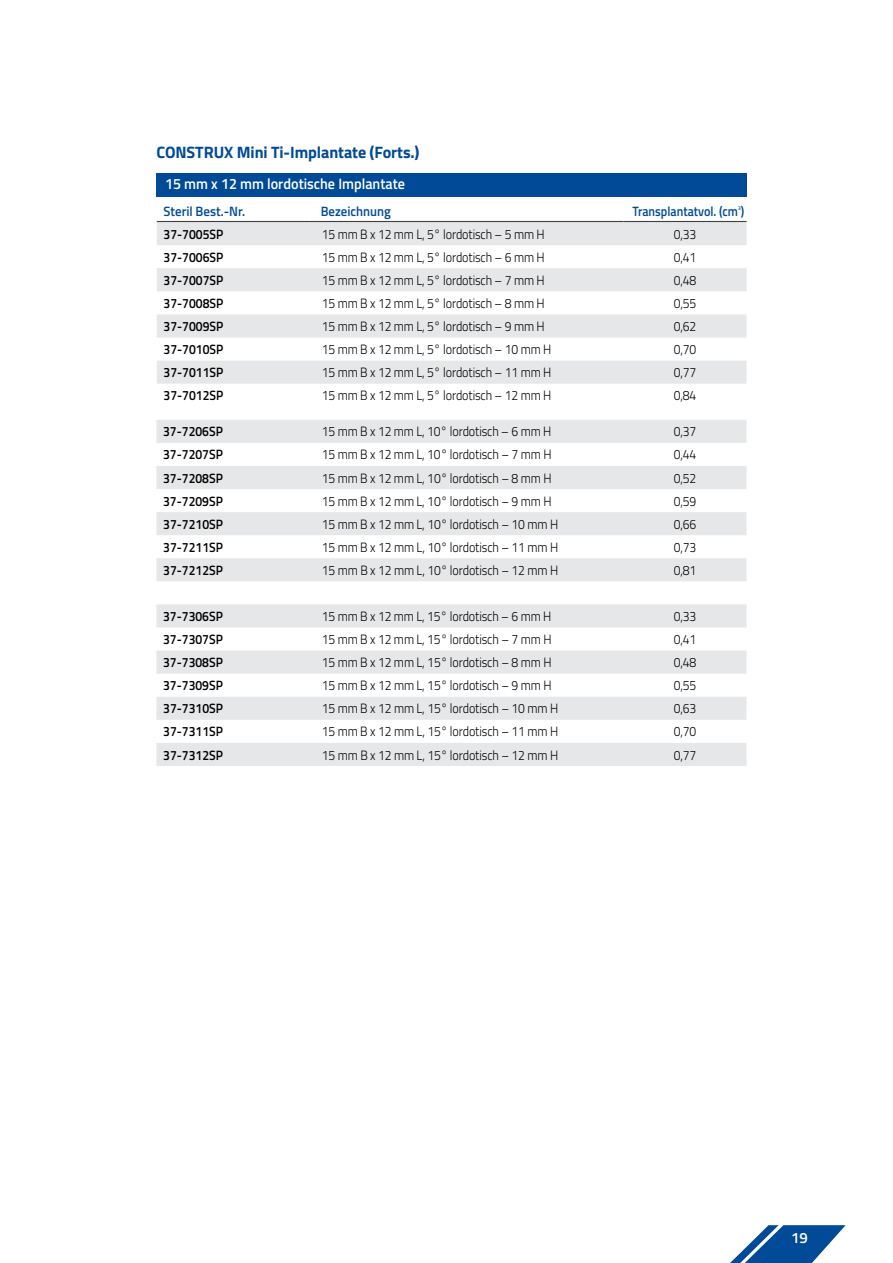
<style>
.page{position:relative;width:893px;height:1263px;background:#fff}
.page>*{position:absolute;margin:0;border:0;box-sizing:border-box;transform-origin:0 0}
.t1{font:700 16.5px "Titillium";letter-spacing:-.005em;color:#004a97}
.t2{font:600 15px "Titillium";color:#fff;scale:.95 1}
.t3{font:600 15px "Titillium";color:#fff}
.t4{font:300 13.5px "Titillium";letter-spacing:-.01em;color:#000;scale:.9 1}
.t5{font:600 13.5px "Titillium";color:#000;scale:.9 1}
.t6{font:600 13.5px "Titillium";color:#004a97;scale:.9 1}
.t7{font:600 13.5px "Titillium";color:#004a97;scale:.96 1}
.t8{font:600 13.5px "Titillium";color:#004a97;scale:.95 1}
.t9{font:600 5.4px "Titillium";color:#004a97;scale:.9 1}
</style>
<div class="page">
<svg style="left:730px;top:1225px;width:116px;height:38px"></svg>
<div style="left:156px;top:173px;width:591px;height:24px;background:#004a97"></div>
<svg style="left:157px;top:222px;width:589px;height:162px;fill:#e6e7e8"></svg>
<hr style="left:157px;top:221px;width:153px;height:1px;background:#414042">
<hr style="left:310px;top:221px;width:313px;height:1px;background:#414042">
<hr style="left:623px;top:221px;width:123px;height:1px;background:#414042">
<svg style="left:156px;top:420px;width:590px;height:161px;fill:#e6e7e8"></svg>
<svg style="left:156px;top:604px;width:590px;height:162px;fill:#e6e7e8"></svg>
<p class="t1" style="left:156px;top:139px;width:265px">CONSTRUX Mini Ti‑Implantate (Forts.)</p>
<p class="t2" style="left:165px;top:173px;width:254px">15 mm x 12 mm lordotische Implantate</p>
<p class="t7" style="left:164px;top:201px;width:87px">Steril Best.‑Nr.</p>
<p class="t8" style="left:321px;top:201px;width:75px">Bezeichnung</p>
<p class="t6" style="left:632px;top:201px;width:126px">Transplantatvol. (cm )</p>
<p class="t9" style="left:738px;top:204px;width:5px">3</p>
<p class="t5" style="left:164px;top:224px;width:68px">37‑7005SP</p>
<p class="t4" style="left:322px;top:224px;width:249px">15 mm B x 12 mm L, 5° lordotisch – 5 mm H</p>
<p class="t4" style="left:674px;top:224px;width:27px">0,33</p>
<p class="t5" style="left:164px;top:247px;width:68px">37‑7006SP</p>
<p class="t4" style="left:322px;top:247px;width:249px">15 mm B x 12 mm L, 5° lordotisch – 6 mm H</p>
<p class="t4" style="left:674px;top:247px;width:27px">0,41</p>
<p class="t5" style="left:164px;top:270px;width:68px">37‑7007SP</p>
<p class="t4" style="left:322px;top:270px;width:249px">15 mm B x 12 mm L, 5° lordotisch – 7 mm H</p>
<p class="t4" style="left:674px;top:270px;width:27px">0,48</p>
<p class="t5" style="left:164px;top:293px;width:68px">37‑7008SP</p>
<p class="t4" style="left:322px;top:293px;width:249px">15 mm B x 12 mm L, 5° lordotisch – 8 mm H</p>
<p class="t4" style="left:674px;top:293px;width:27px">0,55</p>
<p class="t5" style="left:164px;top:316px;width:68px">37‑7009SP</p>
<p class="t4" style="left:322px;top:316px;width:249px">15 mm B x 12 mm L, 5° lordotisch – 9 mm H</p>
<p class="t4" style="left:674px;top:316px;width:27px">0,62</p>
<p class="t5" style="left:164px;top:339px;width:68px">37‑7010SP</p>
<p class="t4" style="left:322px;top:340px;width:257px">15 mm B x 12 mm L, 5° lordotisch – 10 mm H</p>
<p class="t4" style="left:674px;top:340px;width:27px">0,70</p>
<p class="t5" style="left:164px;top:362px;width:68px">37‑7011SP</p>
<p class="t4" style="left:322px;top:363px;width:257px">15 mm B x 12 mm L, 5° lordotisch – 11 mm H</p>
<p class="t4" style="left:674px;top:363px;width:27px">0,77</p>
<p class="t5" style="left:164px;top:385px;width:68px">37‑7012SP</p>
<p class="t4" style="left:322px;top:386px;width:257px">15 mm B x 12 mm L, 5° lordotisch – 12 mm H</p>
<p class="t4" style="left:674px;top:386px;width:27px">0,84</p>
<p class="t5" style="left:163px;top:421px;width:68px">37‑7206SP</p>
<p class="t4" style="left:322px;top:422px;width:257px">15 mm B x 12 mm L, 10° lordotisch – 6 mm H</p>
<p class="t4" style="left:674px;top:422px;width:27px">0,37</p>
<p class="t5" style="left:163px;top:445px;width:68px">37‑7207SP</p>
<p class="t4" style="left:322px;top:445px;width:257px">15 mm B x 12 mm L, 10° lordotisch – 7 mm H</p>
<p class="t4" style="left:674px;top:445px;width:27px">0,44</p>
<p class="t5" style="left:163px;top:468px;width:68px">37‑7208SP</p>
<p class="t4" style="left:322px;top:468px;width:257px">15 mm B x 12 mm L, 10° lordotisch – 8 mm H</p>
<p class="t4" style="left:674px;top:468px;width:27px">0,52</p>
<p class="t5" style="left:163px;top:491px;width:68px">37‑7209SP</p>
<p class="t4" style="left:322px;top:491px;width:257px">15 mm B x 12 mm L, 10° lordotisch – 9 mm H</p>
<p class="t4" style="left:674px;top:491px;width:27px">0,59</p>
<p class="t5" style="left:163px;top:514px;width:68px">37‑7210SP</p>
<p class="t4" style="left:322px;top:514px;width:264px">15 mm B x 12 mm L, 10° lordotisch – 10 mm H</p>
<p class="t4" style="left:674px;top:514px;width:27px">0,66</p>
<p class="t5" style="left:163px;top:537px;width:68px">37‑7211SP</p>
<p class="t4" style="left:322px;top:537px;width:264px">15 mm B x 12 mm L, 10° lordotisch – 11 mm H</p>
<p class="t4" style="left:674px;top:537px;width:27px">0,73</p>
<p class="t5" style="left:163px;top:560px;width:68px">37‑7212SP</p>
<p class="t4" style="left:322px;top:560px;width:264px">15 mm B x 12 mm L, 10° lordotisch – 12 mm H</p>
<p class="t4" style="left:674px;top:560px;width:27px">0,81</p>
<p class="t5" style="left:163px;top:606px;width:68px">37‑7306SP</p>
<p class="t4" style="left:322px;top:606px;width:257px">15 mm B x 12 mm L, 15° lordotisch – 6 mm H</p>
<p class="t4" style="left:674px;top:606px;width:27px">0,33</p>
<p class="t5" style="left:163px;top:629px;width:68px">37‑7307SP</p>
<p class="t4" style="left:322px;top:629px;width:257px">15 mm B x 12 mm L, 15° lordotisch – 7 mm H</p>
<p class="t4" style="left:674px;top:629px;width:27px">0,41</p>
<p class="t5" style="left:163px;top:652px;width:68px">37‑7308SP</p>
<p class="t4" style="left:322px;top:653px;width:257px">15 mm B x 12 mm L, 15° lordotisch – 8 mm H</p>
<p class="t4" style="left:674px;top:653px;width:27px">0,48</p>
<p class="t5" style="left:163px;top:675px;width:68px">37‑7309SP</p>
<p class="t4" style="left:322px;top:676px;width:257px">15 mm B x 12 mm L, 15° lordotisch – 9 mm H</p>
<p class="t4" style="left:674px;top:676px;width:27px">0,55</p>
<p class="t5" style="left:163px;top:698px;width:68px">37‑7310SP</p>
<p class="t4" style="left:322px;top:699px;width:264px">15 mm B x 12 mm L, 15° lordotisch – 10 mm H</p>
<p class="t4" style="left:674px;top:699px;width:27px">0,63</p>
<p class="t5" style="left:163px;top:721px;width:68px">37‑7311SP</p>
<p class="t4" style="left:322px;top:722px;width:264px">15 mm B x 12 mm L, 15° lordotisch – 11 mm H</p>
<p class="t4" style="left:674px;top:722px;width:27px">0,70</p>
<p class="t5" style="left:163px;top:745px;width:68px">37‑7312SP</p>
<p class="t4" style="left:322px;top:745px;width:264px">15 mm B x 12 mm L, 15° lordotisch – 12 mm H</p>
<p class="t4" style="left:674px;top:745px;width:27px">0,77</p>
<p class="t3" style="left:791px;top:1226px;width:18px">19</p>
</div>
